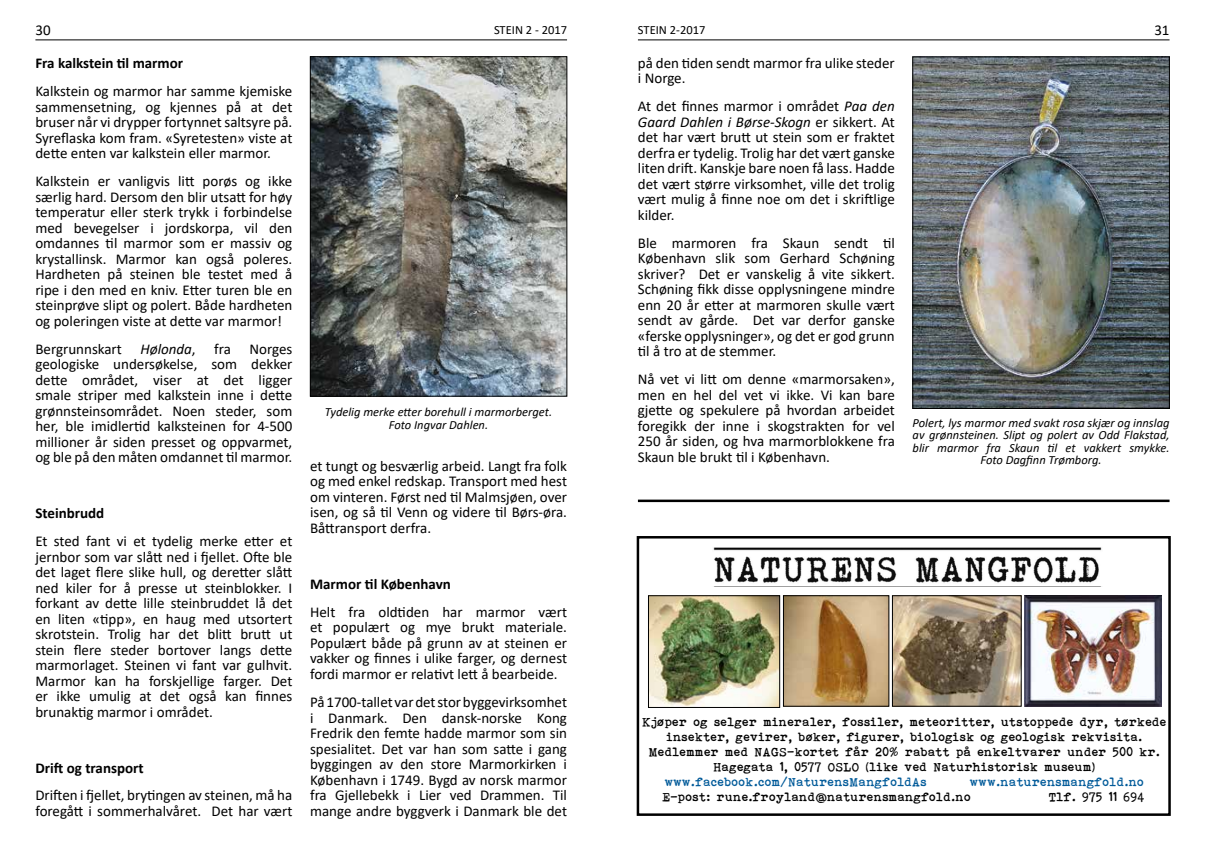
<style>
.page{position:relative;width:1205px;height:851px;background:#fff}
.page>*{position:absolute;margin:0;border:0;box-sizing:border-box;transform-origin:0 0}
.t1{font:15px/15.5px "Calibri";color:#000;text-align:justify}
.t2{font:700 15px "Calibri";color:#000}
.t3{font:12.5px/15px "Bohemian typewriter";color:#000;text-align:center}
.t4{font:italic 12.5px/12.5px "Calibri";color:#000;text-align:center}
.t5{font:12.5px "Bohemian typewriter";color:#005a99}
.t6{font:12.5px "Calibri";color:#000}
.s1{font-style:italic}
</style>
<div class="page">
<img style="left:713px;top:547px;width:389px;height:36px">
<div style="left:637px;top:536px;width:534px;height:279px;border:2px solid #000"></div>
<img style="left:650px;top:597px;width:128px;height:108px">
<div style="left:648px;top:595px;width:132px;height:112px;border:1px solid #000"></div>
<img style="left:785px;top:597px;width:102px;height:107px">
<div style="left:783px;top:595px;width:106px;height:111px;border:1px solid #000"></div>
<img style="left:894px;top:597px;width:125px;height:107px">
<div style="left:892px;top:595px;width:129px;height:111px;border:1px solid #000"></div>
<img style="left:1025px;top:595px;width:137px;height:111px">
<hr style="left:638px;top:499px;width:531px;height:3px;background:#000">
<img style="left:312px;top:59px;width:253px;height:335px">
<div style="left:310px;top:57px;width:257px;height:339px;border:1px solid #000"></div>
<img style="left:914px;top:59px;width:253px;height:347px">
<div style="left:912px;top:57px;width:257px;height:351px;border:1px solid #000"></div>
<hr style="left:35px;top:40px;width:532px;height:1px;background:#000">
<hr style="left:638px;top:40px;width:531px;height:1px;background:#000">
<p class="t1" style="left:35px;top:22px;width:17px">30</p>
<p class="t6" style="left:494px;top:21px;width:75px">STEIN 2 - 2017</p>
<p class="t6" style="left:638px;top:21px;width:69px">STEIN 2-2017</p>
<p class="t1" style="left:1154px;top:22px;width:17px">31</p>
<p class="t2" style="left:35px;top:52px;width:149px">Fra kalkstein til marmor</p>
<p class="t1" style="left:35px;top:83px;width:258px">Kalkstein og marmor har samme kjemiske sammensetning, og kjennes på at det bruser når vi drypper fortynnet saltsyre på.<br>Syreflaska kom fram. «Syretesten» viste at dette enten var kalkstein eller marmor.</p>
<p class="t1" style="left:35px;top:173px;width:258px">Kalkstein er vanligvis litt porøs og ikke særlig hard. Dersom den blir utsatt for høy temperatur eller sterk trykk i forbindelse med bevegelser i jordskorpa, vil den omdannes til marmor som er massiv og krystallinsk. Marmor kan også poleres.<br>Hardheten på steinen ble testet med å ripe i den med en kniv. Etter turen ble en steinprøve slipt og polert. Både hardheten og poleringen viste at dette var marmor!</p>
<p class="t1" style="left:35px;top:340px;width:258px">Bergrunnskart <span class="s1">Hølonda</span>, fra Norges geologiske undersøkelse, som dekker dette området, viser at det ligger smale striper med kalkstein inne i dette grønnsteinsområdet. Noen steder, som her, ble imidlertid kalksteinen for 4-500 millioner år siden presset og oppvarmet, og ble på den måten omdannet til marmor.</p>
<p class="t2" style="left:35px;top:502px;width:70px">Steinbrudd</p>
<p class="t1" style="left:35px;top:533px;width:258px">Et sted fant vi et tydelig merke etter et jernbor som var slått ned i fjellet. Ofte ble det laget flere slike hull, og deretter slått ned kiler for å presse ut steinblokker. I forkant av dette lille steinbruddet lå det en liten «tipp», en haug med utsortert skrotstein. Trolig har det blitt brutt ut stein flere steder bortover langs dette marmorlaget. Steinen vi fant var gulhvit.<br>Marmor kan ha forskjellige farger. Det er ikke umulig at det også kan finnes brunaktig marmor i området.</p>
<p class="t2" style="left:35px;top:757px;width:110px">Drift og transport</p>
<p class="t1" style="left:35px;top:787px;width:258px">Driften i fjellet, brytingen av steinen, må ha foregått i sommerhalvåret. Det har vært</p>
<p class="t4" style="left:325px;top:405px;width:229px">Tydelig merke etter borehull i marmorberget.<br>Foto Ingvar Dahlen.</p>
<p class="t1" style="left:310px;top:457px;width:258px">et tungt og besværlig arbeid. Langt fra folk og med enkel redskap. Transport med hest om vinteren. Først ned til Malmsjøen, over isen, og så til Venn og videre til Børs-øra.<br>Båttransport derfra.</p>
<p class="t2" style="left:310px;top:573px;width:142px">Marmor til København</p>
<p class="t1" style="left:310px;top:603px;width:258px">Helt fra oldtiden har marmor vært et populært og mye brukt materiale.<br>Populært både på grunn av at steinen er vakker og finnes i ulike farger, og dernest fordi marmor er relativt lett å bearbeide.</p>
<p class="t1" style="left:310px;top:693px;width:258px">På 1700-tallet var det stor byggevirksomhet i Danmark. Den dansk-norske Kong Fredrik den femte hadde marmor som sin spesialitet. Det var han som satte i gang byggingen av den store Marmorkirken i København i 1749. Bygd av norsk marmor fra Gjellebekk i Lier ved Drammen. Til mange andre byggverk i Danmark ble det</p>
<p class="t1" style="left:638px;top:55px;width:258px">på den tiden sendt marmor fra ulike steder i Norge.</p>
<p class="t1" style="left:638px;top:98px;width:258px">At det finnes marmor i området <span class="s1">Paa den Gaard Dahlen i Børse-Skogn</span> er sikkert. At det har vært brutt ut stein som er fraktet derfra er tydelig. Trolig har det vært ganske liten drift. Kanskje bare noen få lass. Hadde det vært større virksomhet, ville det trolig vært mulig å finne noe om det i skriftlige kilder.</p>
<p class="t1" style="left:638px;top:235px;width:258px">Ble marmoren fra Skaun sendt til København slik som Gerhard Schøning skriver? Det er vanskelig å vite sikkert.<br>Schøning fikk disse opplysningene mindre enn 20 år etter at marmoren skulle vært sendt av gårde. Det var derfor ganske «ferske opplysninger», og det er god grunn til å tro at de stemmer.</p>
<p class="t1" style="left:638px;top:371px;width:258px">Nå vet vi litt om denne «marmorsaken», men en hel del vet vi ikke. Vi kan bare gjette og spekulere på hvordan arbeidet foregikk der inne i skogstrakten for vel 250 år siden, og hva marmorblokkene fra Skaun ble brukt til i København.</p>
<p class="t4" style="left:912px;top:416px;width:258px">Polert, lys marmor med svakt rosa skjær og innslag av grønnsteinen. Slipt og polert av Odd Flakstad, blir marmor fra Skaun til et vakkert smykke.<br>Foto Dagfinn Trømborg.</p>
<p class="t3" style="left:642px;top:714px;width:526px">Kjøper og selger mineraler, fossiler, meteoritter, utstoppede dyr, tørkede insekter, gevirer, bøker, figurer, biologisk og geologisk rekvisita.<br>Medlemmer med NAGS-kortet får 20% rabatt på enkeltvarer under 500 kr.<br>Hagegata 1, 0577 OSLO (like ved Naturhistorisk museum)</p>
<p class="t5" style="left:665px;top:774px;width:264px">www.facebook.com/NaturensMangfoldAs</p>
<p class="t5" style="left:970px;top:774px;width:176px">www.naturensmangfold.no</p>
<p class="t3" style="left:662px;top:789px;width:310px">E-post: rune.froyland@naturensmangfold.no</p>
<p class="t3" style="left:1049px;top:789px;width:97px">Tlf. 975 11 694</p>
</div>
